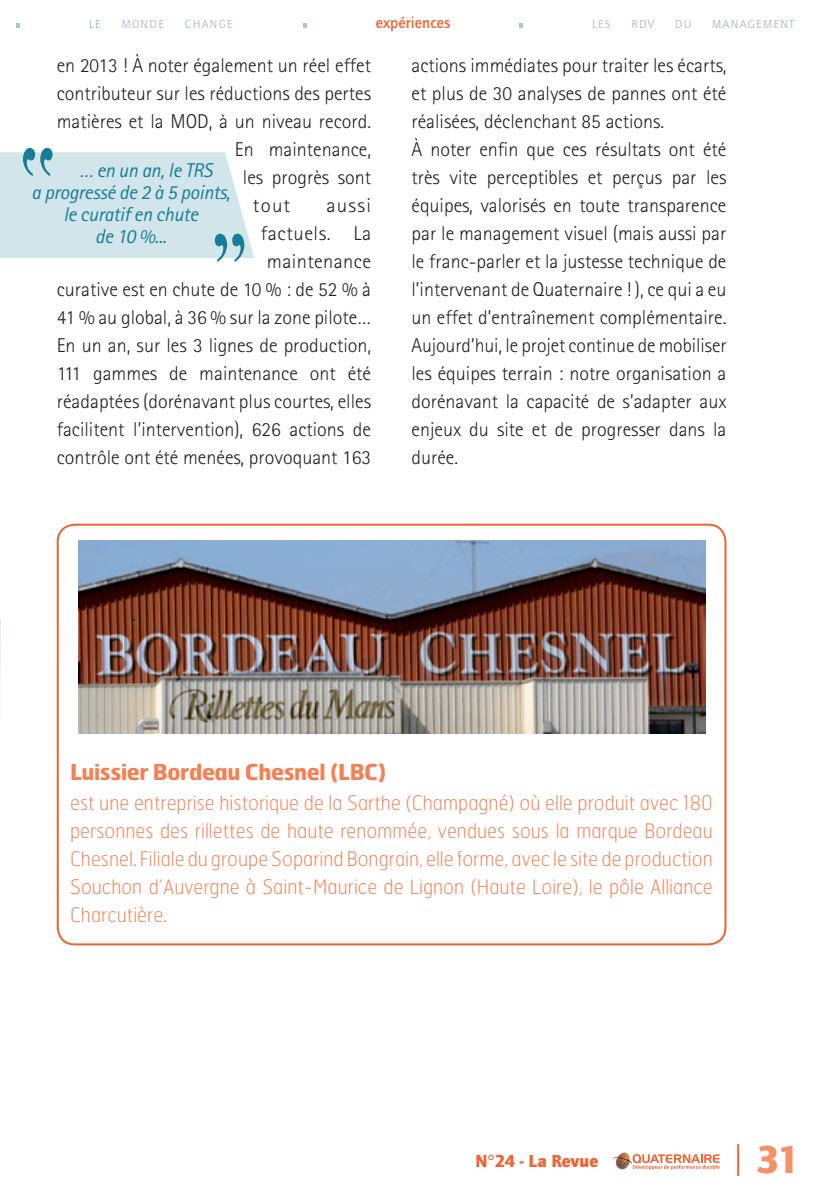
<style>
.page{position:relative;width:840px;height:1191px;background:#fff}
.page>*{position:absolute;margin:0;border:0;box-sizing:border-box;transform-origin:0 0}
.t1{font:900 40px "Quay Itc T";color:#f69067}
.t2{font:700 22px "Hermes";letter-spacing:-.02em;color:#f48154}
.t3{font:300 20px/28px "Rotis Sans Serif";color:#231f20;text-align:justify}
.t4{font:100 20px/28px "Hermes";color:#f48154;text-align:justify;scale:.95 1}
.t5{font:300 20px/28px "Rotis Sans Serif";color:#231f20;text-align:right;scale:1.04 1}
.t6{font:italic 20px/22px "Rotis Sans Serif";letter-spacing:-.01em;color:#177c95;text-align:center}
.t7{font:900 18px "Quay Itc T";color:#f16232}
.t8{font:700 16px "Quay Itc T";color:#f16232}
.t9{font:12px "Quay Itc T";letter-spacing:.1em;color:#a5bcca}
</style>
<div class="page">
<hr style="left:736px;top:1144px;width:2px;height:32px;background:#f16232">
<svg style="left:613px;top:1152px;width:106px;height:17px"></svg>
<div style="left:57px;top:523px;width:669px;height:422px;border:2px solid #f16232;border-radius:17px"></div>
<img style="left:79px;top:540px;width:626px;height:193px">
<svg style="left:0;top:148px;width:254px;height:114px;background:#d2e5ea"></svg>
<svg style="left:0;top:619px;width:1px;height:74px"></svg>
<svg style="left:16px;top:23px;width:3px;height:5px"></svg>
<svg style="left:303px;top:23px;width:3px;height:5px"></svg>
<svg style="left:519px;top:23px;width:3px;height:5px"></svg>
<p class="t9" style="left:89px;top:17px;width:13px">LE</p>
<p class="t9" style="left:122px;top:17px;width:44px">MONDE</p>
<p class="t9" style="left:185px;top:17px;width:49px">CHANGE</p>
<p class="t8" style="left:375px;top:13px;width:76px">expériences</p>
<p class="t9" style="left:592px;top:17px;width:20px">LES</p>
<p class="t9" style="left:631px;top:17px;width:24px">RDV</p>
<p class="t9" style="left:674px;top:17px;width:18px">DU</p>
<p class="t9" style="left:711px;top:17px;width:84px">MANAGEMENT</p>
<p class="t3" style="left:57px;top:51px;width:316px">en 2013 ! À noter également un réel effet</p>
<p class="t3" style="left:57px;top:79px;width:315px">contributeur sur les réductions des pertes</p>
<p class="t3" style="left:57px;top:107px;width:316px">matières et la MOD, à un niveau record.</p>
<p class="t3" style="left:235px;top:135px;width:137px">En maintenance,</p>
<p class="t3" style="left:243px;top:163px;width:129px">les progrès sont</p>
<p class="t5" style="left:253px;top:191px;width:37px">tout</p>
<p class="t6" style="left:80px;top:160px;width:134px">… en un an, le TRS</p>
<p class="t6" style="left:31px;top:182px;width:200px">a progressé de 2 à 5 points, le curatif en chute</p>
<p class="t6" style="left:95px;top:226px;width:73px">de 10 %...</p>
<p class="t5" style="left:57px;top:191px;width:303px">aussi<br>factuels. La<br>maintenance<br>curative est en chute de 10 % : de 52 % à<br>41 % au global, à 36 % sur la zone pilote…<br>En un an, sur les 3 lignes de production,<br>111 gammes de maintenance ont été réadaptées (dorénavant plus courtes, elles facilitent l’intervention), 626 actions de contrôle ont été menées, provoquant 163</p>
<p class="t3" style="left:411px;top:51px;width:316px">actions immédiates pour traiter les écarts, et plus de 30 analyses de pannes ont été réalisées, déclenchant 85 actions.</p>
<p class="t3" style="left:411px;top:135px;width:316px">À noter enfin que ces résultats ont été très vite perceptibles et perçus par les équipes, valorisés en toute transparence par le management visuel (mais aussi par le franc-parler et la justesse technique de l’intervenant de Quaternaire ! ), ce qui a eu un effet d’entraînement complémentaire.<br>Aujourd’hui, le projet continue de mobiliser les équipes terrain : notre organisation a dorénavant la capacité de s’adapter aux enjeux du site et de progresser dans la durée.</p>
<p class="t2" style="left:70px;top:758px;width:317px">Luissier Bordeau Chesnel (LBC)</p>
<p class="t4" style="left:70px;top:788px;width:677px">est une entreprise historique de la Sarthe (Champagné) où elle produit avec 180 personnes des rillettes de haute renommée, vendues sous la marque Bordeau Chesnel. Filiale du groupe Soparind Bongrain, elle forme, avec le site de production Souchon d’Auvergne à Saint-Maurice de Lignon (Haute Loire), le pôle Alliance Charcutière.</p>
<p class="t7" style="left:475px;top:1150px;width:124px">N°24 - La Revue</p>
<h1 class="t1" style="left:755px;top:1136px;width:45px">31</h1>
</div>
